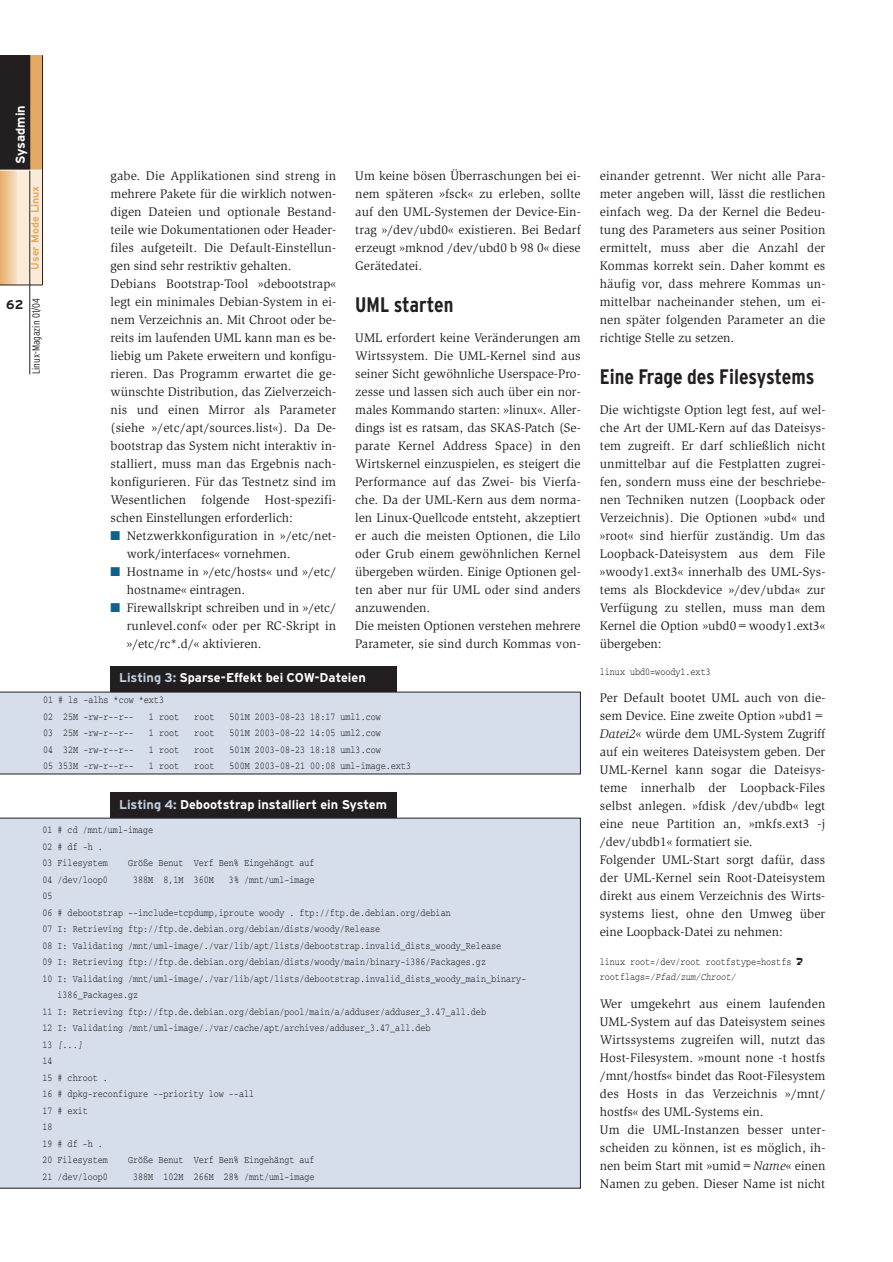
<style>
.page{position:relative;width:893px;height:1262px;background:#fff}
.page>*{position:absolute;margin:0;border:0;box-sizing:border-box;transform-origin:0 0}
.t1{font:700 condensed 21px "Interstate";color:#231f20}
.t2{font:12.75px/18px "Slimbach";letter-spacing:.005em;color:#231f20}
.t3{font:700 12.75px "Interstate";color:#fff}
.t4{font:700 12.75px "Interstate";color:#231f20}
.t5{font:10.5px/16.5px "Courier";color:#231f20;scale:.8 1}
.t6{font:300 condensed 10.5px "Interstate";color:#231f20}
.t7{font:700 10.5px "Interstate";color:#e4aa63}
.t8{font:italic 10.5px "Courier";color:#231f20;scale:.8 1}
.s1{color:#0f618e}
.s2{color:#c1d0e0}
.s3{font-style:normal}
.s4{font-style:italic}
</style>
<div class="page">
<div style="left:0;top:55px;width:43px;height:230px;background:#e4aa63"></div>
<div style="left:0;top:55px;width:30px;height:115px;background:#231f20"></div>
<svg style="left:0;top:171px;width:17px;height:114px;background:#edc696"></svg>
<div style="left:17px;top:170px;width:26px;height:115px;background:#faebd8"></div>
<hr style="left:30px;top:55px;width:1px;height:319px;background:#231f20">
<hr style="left:0;top:285px;width:43px;height:1px;background:#231f20">
<hr style="left:0;top:170px;width:43px;height:1px;background:#fff">
<hr style="left:42px;top:55px;width:1px;height:230px;background:#231f20">
<svg style="left:0;top:818px;width:580px;height:370px;background:#d1d8e4"></svg>
<div style="left:111px;top:792px;width:286px;height:26px;background:#231f20"></div>
<div style="left:43px;top:820px;width:533px;height:366px;background:#d7deeb"></div>
<div style="left:111px;top:666px;width:286px;height:26px;background:#231f20"></div>
<div style="left:0;top:692px;width:580px;height:82px;background:#d7deeb"></div>
<p class="t3" style="left:15px;top:164px;width:60px;rotate:-90deg">Sysadmin</p>
<p class="t7" style="left:31px;top:269px;width:85px;rotate:-90deg">User Mode Linux</p>
<p class="t4" style="left:6px;top:300px;width:19px">62</p>
<p class="t6" style="left:32px;top:374px;width:77px;rotate:-90deg">Linux-Magazin 01/04</p>
<p class="t2" style="left:111px;top:168px;width:227px">gabe. Die Applikationen sind streng in mehrere Pakete für die wirklich notwen&shy;digen Dateien und optionale Bestand&shy;teile wie Dokumentationen oder Header&shy;files aufgeteilt. Die Default-Einstellun&shy;gen sind sehr restriktiv gehalten.<br>Debians Bootstrap-Tool »debootstrap« legt ein minimales Debian-System in ei&shy;nem Verzeichnis an. Mit Chroot oder be&shy;reits im laufenden UML kann man es be&shy;liebig um Pakete erweitern und konfigu&shy;rieren. Das Programm erwartet die ge&shy;wünschte Distribution, das Zielverzeich&shy;nis und einen Mirror als Parameter (siehe »/etc/apt/sources.list«). Da De&shy;bootstrap das System nicht interaktiv in&shy;stalliert, muss man das Ergebnis nach&shy;konfigurieren. Für das Testnetz sind im Wesentlichen folgende Host-spezifi&shy;schen Einstellungen erforderlich:</p>
<p class="t2" style="left:127px;top:528px;width:211px;text-indent:-16px"><span class="s1">■</span> Netzwerkkonfiguration in »/etc/net&shy;work/interfaces« vornehmen.</p>
<p class="t2" style="left:127px;top:564px;width:211px;text-indent:-16px"><span class="s1">■</span> Hostname in »/etc/hosts« und »/etc/ hostname« eintragen.</p>
<p class="t2" style="left:127px;top:600px;width:211px;text-align:justify;text-indent:-16px"><span class="s1">■</span> Firewallskript schreiben und in »/etc/ runlevel.conf« oder per RC-Skript in »/etc/rc*.d/« aktivieren.</p>
<p class="t2" style="left:355px;top:168px;width:227px;text-align:justify">Um keine bösen Überraschungen bei ei&shy;nem späteren »fsck« zu erleben, sollte auf den UML-Systemen der Device-Ein&shy;trag »/dev/ubd0« existieren. Bei Bedarf erzeugt »mknod /dev/ubd0 b 98 0« diese Gerätedatei.</p>
<h1 class="t1" style="left:355px;top:297px;width:100px">UML starten</h1>
<p class="t2" style="left:355px;top:330px;width:227px">UML erfordert keine Veränderungen am Wirtssystem. Die UML-Kernel sind aus seiner Sicht gewöhnliche Userspace-Pro&shy;zesse und lassen sich auch über ein nor&shy;males Kommando starten: »linux«. Aller&shy;dings ist es ratsam, das SKAS-Patch (Se&shy;parate Kernel Address Space) in den Wirtskernel einzuspielen, es steigert die Performance auf das Zwei- bis Vierfa&shy;che. Da der UML-Kern aus dem norma&shy;len Linux-Quellcode entsteht, akzeptiert er auch die meisten Optionen, die Lilo oder Grub einem gewöhnlichen Kernel übergeben würden. Einige Optionen gel&shy;ten aber nur für UML oder sind anders anzuwenden.<br>Die meisten Optionen verstehen mehrere Parameter, sie sind durch Kommas von-</p>
<p class="t3" style="left:119px;top:673px;width:248px"><span class="s2">Listing 3:</span> Sparse-Effekt bei COW-Dateien</p>
<p class="t5" style="left:43px;top:692px;width:153px">01 # ls -alhs *cow *ext3<br>02 25M -rw-r--r--</p>
<p class="t5" style="left:149px;top:709px;width:39px">1 root</p>
<p class="t5" style="left:194px;top:709px;width:27px">root</p>
<p class="t5" style="left:229px;top:709px;width:190px">501M 2003-08-23 18:17 uml1.cow</p>
<p class="t5" style="left:43px;top:725px;width:115px">03 25M -rw-r--r--</p>
<p class="t5" style="left:149px;top:725px;width:39px">1 root</p>
<p class="t5" style="left:194px;top:725px;width:27px">root</p>
<p class="t5" style="left:229px;top:725px;width:190px">501M 2003-08-22 14:05 uml2.cow</p>
<p class="t5" style="left:43px;top:742px;width:115px">04 32M -rw-r--r--</p>
<p class="t5" style="left:149px;top:742px;width:39px">1 root</p>
<p class="t5" style="left:194px;top:742px;width:27px">root</p>
<p class="t5" style="left:229px;top:742px;width:190px">501M 2003-08-23 18:18 uml3.cow</p>
<p class="t5" style="left:43px;top:758px;width:115px">05 353M -rw-r--r--</p>
<p class="t5" style="left:149px;top:758px;width:39px">1 root</p>
<p class="t5" style="left:194px;top:758px;width:27px">root</p>
<p class="t5" style="left:229px;top:758px;width:228px">500M 2003-08-21 00:08 uml-image.ext3</p>
<p class="t3" style="left:119px;top:799px;width:269px"><span class="s2">Listing 4:</span> Debootstrap installiert ein System</p>
<p class="t5" style="left:43px;top:822px;width:140px">01 # cd /mnt/uml-image<br>02#df-h.<br>03 Filesystem</p>
<p class="t5" style="left:128px;top:855px;width:235px">Größe Benut Verf Ben% Eingehängt auf</p>
<p class="t5" style="left:43px;top:872px;width:83px">04 /dev/loop0</p>
<p class="t5" style="left:133px;top:872px;width:102px">388M 8,1M 360M</p>
<p class="t5" style="left:229px;top:872px;width:109px">3% /mnt/uml-image</p>
<p class="t5" style="left:43px;top:888px;width:14px">05</p>
<p class="t5" style="left:43px;top:905px;width:512px">06 # debootstrap --include=tcpdump,iproute woody . ftp://ftp.de.debian.org/debian</p>
<p class="t5" style="left:43px;top:921px;width:423px">07 I: Retrieving ftp://ftp.de.debian.org/debian/dists/woody/Release</p>
<p class="t5" style="left:43px;top:938px;width:574px">08 I: Validating /mnt/uml-image/./var/lib/apt/lists/debootstrap.invalid_dists_woody_Release</p>
<p class="t5" style="left:43px;top:954px;width:556px">09 I: Retrieving ftp://ftp.de.debian.org/debian/dists/woody/main/binary-i386/Packages.gz</p>
<p class="t5" style="left:43px;top:971px;width:606px">10 I: Validating /mnt/uml-image/./var/lib/apt/lists/debootstrap.invalid_dists_woody_main_binary-</p>
<p class="t5" style="left:58px;top:987px;width:102px">i386_Packages.gz</p>
<p class="t5" style="left:43px;top:1004px;width:556px">11 I: Retrieving ftp://ftp.de.debian.org/debian/pool/main/a/adduser/adduser_3.47_all.deb</p>
<p class="t5" style="left:43px;top:1020px;width:486px">12 I: Validating /mnt/uml-image/./var/cache/apt/archives/adduser_3.47_all.deb</p>
<p class="t8" style="left:43px;top:1041px;width:52px"><span class="s3">13</span> [...]</p>
<p class="t5" style="left:43px;top:1053px;width:14px">14</p>
<p class="t5" style="left:43px;top:1070px;width:83px">15 # chroot .</p>
<p class="t5" style="left:43px;top:1086px;width:266px">16 # dpkg-reconfigure --priority low --all</p>
<p class="t5" style="left:43px;top:1103px;width:58px">17 # exit</p>
<p class="t5" style="left:43px;top:1119px;width:14px">18</p>
<p class="t5" style="left:43px;top:1136px;width:77px">19#df-h.</p>
<p class="t5" style="left:43px;top:1152px;width:83px">20 Filesystem</p>
<p class="t5" style="left:128px;top:1152px;width:235px">Größe Benut Verf Ben% Eingehängt auf</p>
<p class="t5" style="left:43px;top:1169px;width:83px">21 /dev/loop0</p>
<p class="t5" style="left:133px;top:1169px;width:228px">388M 102M 266M 28% /mnt/uml-image</p>
<p class="t2" style="left:600px;top:168px;width:227px;text-align:justify">einander getrennt. Wer nicht alle Para&shy;meter angeben will, lässt die restlichen einfach weg. Da der Kernel die Bedeu&shy;tung des Parameters aus seiner Position ermittelt, muss aber die Anzahl der Kommas korrekt sein. Daher kommt es häufig vor, dass mehrere Kommas un&shy;mittelbar nacheinander stehen, um ei&shy;nen später folgenden Parameter an die richtige Stelle zu setzen.</p>
<h1 class="t1" style="left:600px;top:369px;width:216px">Eine Frage des Filesystems</h1>
<p class="t2" style="left:600px;top:402px;width:227px;text-align:justify">Die wichtigste Option legt fest, auf wel&shy;che Art der UML-Kern auf das Dateisys&shy;tem zugreift. Er darf schließlich nicht unmittelbar auf die Festplatten zugrei&shy;fen, sondern muss eine der beschriebe&shy;nen Techniken nutzen (Loopback oder Verzeichnis). Die Optionen »ubd« und »root« sind hierfür zuständig. Um das Loopback-Dateisystem aus dem File »woody1.ext3« innerhalb des UML-Sys&shy;tems als Blockdevice »/dev/ubda« zur Verfügung zu stellen, muss man dem Kernel die Option »ubd0=woody1.ext3« übergeben:</p>
<p class="t5" style="left:600px;top:664px;width:140px">linux ubd0=woody1.ext3</p>
<p class="t2" style="left:600px;top:690px;width:227px">Per Default bootet UML auch von die&shy;sem Device. Eine zweite Option »ubd1= <span class="s4">Datei2</span>« würde dem UML-System Zugriff auf ein weiteres Dateisystem geben. Der UML-Kernel kann sogar die Dateisys&shy;teme innerhalb der Loopback-Files selbst anlegen. »fdisk /dev/ubdb« legt eine neue Partition an, »mkfs.ext3 -j /dev/ubdb1« formatiert sie.<br>Folgender UML-Start sorgt dafür, dass der UML-Kernel sein Root-Dateisystem direkt aus einem Verzeichnis des Wirts&shy;systems liest, ohne den Umweg über eine Loopback-Datei zu nehmen:</p>
<p class="t5" style="left:600px;top:955px;width:241px;line-height:15px">linux root=/dev/root rootfstype=hostfs rootflags=<span class="s4">/Pfad/zum/Chroot/</span></p>
<p class="t2" style="left:600px;top:996px;width:227px">Wer umgekehrt aus einem laufenden UML-System auf das Dateisystem seines Wirtssystems zugreifen will, nutzt das Host-Filesystem. »mount none -t hostfs /mnt/hostfs« bindet das Root-Filesystem des Hosts in das Verzeichnis »/mnt/ hostfs« des UML-Systems ein.<br>Um die UML-Instanzen besser unter&shy;scheiden zu können, ist es möglich, ih&shy;nen beim Start mit »umid=<span class="s4">Name</span>« einen Namen zu geben. Dieser Name ist nicht</p>
</div>
